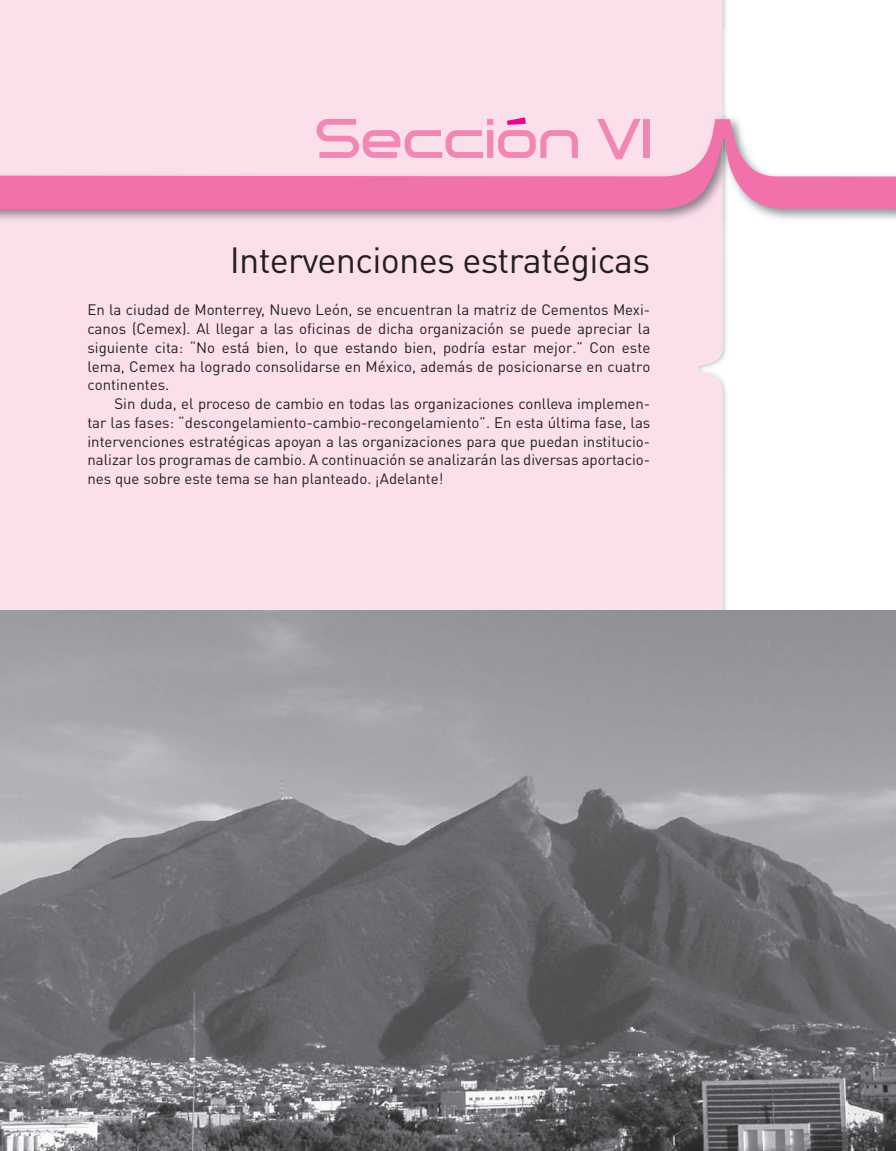
<style>
.page{position:relative;width:896px;height:1151px;background:#fff}
.page>*{position:absolute;margin:0;border:0;box-sizing:border-box;transform-origin:0 0}
.t1{font:54px "Dekers Bold";color:#f287b6}
.t2{font:36px "DIN Pro";letter-spacing:-.02em;color:#231f20}
.t3{font:15px "DIN Pro";color:#231f20}
</style>
<div class="page">
<div style="left:0;top:0;width:727px;height:610px;background:#fbdfeb"></div>
<img style="left:0;top:115px;width:722px;height:107px">
<svg style="left:0;top:119px;width:895px;height:90px;background:#f6b9d4"></svg>
<svg style="left:507px;top:117px;width:18px;height:8px"></svg>
<img style="left:0;top:610px;width:895px;height:541px">
<p class="t1" style="left:315px;top:119px;width:339px">Seccion VI</p>
<p class="t2" style="left:230px;top:247px;width:422px">Intervenciones estratégicas</p>
<p class="t3" style="left:87px;top:305px;width:564px">En la ciudad de Monterrey, Nuevo León, se encuentran la matriz de Cementos Mexi-</p>
<p class="t3" style="left:87px;top:323px;width:564px">canos (Cemex). Al llegar a las oficinas de dicha organización se puede apreciar la</p>
<p class="t3" style="left:87px;top:342px;width:564px">siguiente cita: “No está bien, lo que estando bien, podría estar mejor.” Con este</p>
<p class="t3" style="left:87px;top:361px;width:564px">lema, Cemex ha logrado consolidarse en México, además de posicionarse en cuatro</p>
<p class="t3" style="left:87px;top:380px;width:83px">continentes.</p>
<p class="t3" style="left:114px;top:398px;width:537px">Sin duda, el proceso de cambio en todas las organizaciones conlleva implemen-</p>
<p class="t3" style="left:87px;top:417px;width:564px">tar las fases: “descongelamiento-cambio-recongelamiento”. En esta última fase, las</p>
<p class="t3" style="left:87px;top:436px;width:564px">intervenciones estratégicas apoyan a las organizaciones para que puedan institucio-</p>
<p class="t3" style="left:87px;top:455px;width:564px">nalizar los programas de cambio. A continuación se analizarán las diversas aportacio-</p>
<p class="t3" style="left:87px;top:473px;width:357px">nes que sobre este tema se han planteado. ¡Adelante!</p>
</div>
